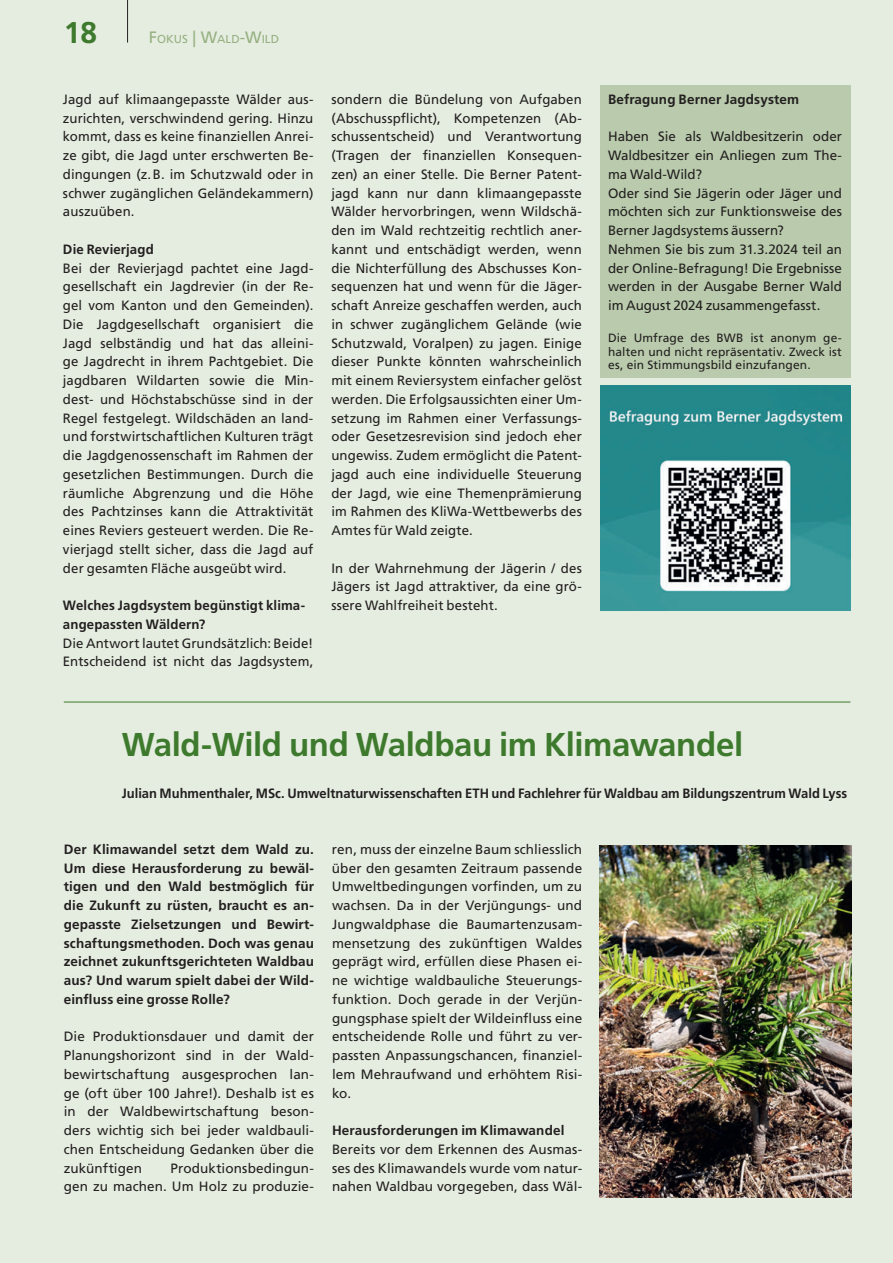
<style>
.page{position:relative;width:893px;height:1263px;background:#e5ede0}
.page>*{position:absolute;margin:0;border:0;box-sizing:border-box;transform-origin:0 0}
.t1{font:700 33px "Frutiger LT Std";letter-spacing:-.015em;color:#3e7a2d}
.t2{font:700 30px "Frutiger LT Std";color:#3e7a2d}
.t3{font:13.5px/18.8px "Frutiger LT Com";letter-spacing:.005em;color:#231f20;text-align:justify}
.t4{font:700 13.5px/18.8px "Frutiger LT Std";letter-spacing:.005em;color:#231f20}
.t5{font:700 13.5px "Frutiger LT Std";letter-spacing:.005em;color:#231f20;scale:.96 1}
.t6{font:12px/13.5px "Frutiger LT Com";letter-spacing:.01em;color:#231f20;text-align:justify}
.t7{font:11.55px "Frutiger LT Com";color:#96b081}
.s1{font-size:16.5px}
</style>
<div class="page">
<hr style="left:127px;top:0;width:1px;height:43px;background:#231f20">
<hr style="left:64px;top:702px;width:786px;height:1px;background:#3e7a2d">
<img style="left:600px;top:846px;width:251px;height:352px">
<div style="left:600px;top:85px;width:250px;height:293px;background:#b9cbac"></div>
<img style="left:600px;top:385px;width:250px;height:226px">
<h2 class="t2" style="left:64px;top:14px;width:35px">18</h2>
<p class="t7" style="left:149px;top:32px;width:132px"><span class="s1">F</span>OKUS <span class="s1">| W</span>ALD<span class="s1">-W</span>ILD</p>
<p class="t3" style="left:63px;top:90px;width:252px">Jagd auf klimaangepasste Wälder aus&shy;zurichten, verschwindend gering. Hinzu kommt, dass es keine finanziellen Anrei&shy;ze gibt, die Jagd unter erschwerten Be&shy;dingungen (z.B. im Schutzwald oder in schwer zugänglichen Geländekammern) auszuüben.</p>
<p class="t4" style="left:63px;top:240px;width:92px">Die Revierjagd</p>
<p class="t3" style="left:63px;top:259px;width:252px">Bei der Revierjagd pachtet eine Jagd&shy;gesellschaft ein Jagdrevier (in der Re&shy;gel vom Kanton und den Gemeinden).<br>Die Jagdgesellschaft organisiert die Jagd selbständig und hat das alleini&shy;ge Jagdrecht in ihrem Pachtgebiet. Die jagdbaren Wildarten sowie die Min&shy;dest- und Höchstabschüsse sind in der Regel festgelegt. Wildschäden an land&shy;und forstwirtschaftlichen Kulturen trägt die Jagdgenossenschaft im Rahmen der gesetzlichen Bestimmungen. Durch die räumliche Abgrenzung und die Höhe des Pachtzinses kann die Attraktivität eines Reviers gesteuert werden. Die Re&shy;vierjagd stellt sicher, dass die Jagd auf der gesamten Fläche ausgeübt wird.</p>
<p class="t4" style="left:63px;top:596px;width:244px">Welches Jagdsystem begünstigt klima&shy;angepassten Wäldern?</p>
<p class="t3" style="left:63px;top:634px;width:252px">Die Antwort lautet Grundsätzlich: Beide!<br>Entscheidend ist nicht das Jagdsystem,</p>
<p class="t3" style="left:331px;top:90px;width:252px">sondern die Bündelung von Aufgaben (Abschusspflicht), Kompetenzen (Ab&shy;schussentscheid) und Verantwortung (Tragen der finanziellen Konsequen&shy;zen) an einer Stelle. Die Berner Patent&shy;jagd kann nur dann klimaangepasste Wälder hervorbringen, wenn Wildschä&shy;den im Wald rechtzeitig rechtlich aner&shy;kannt und entschädigt werden, wenn die Nichterfüllung des Abschusses Kon&shy;sequenzen hat und wenn für die Jäger&shy;schaft Anreize geschaffen werden, auch in schwer zugänglichem Gelände (wie Schutzwald, Voralpen) zu jagen. Einige dieser Punkte könnten wahrscheinlich mit einem Reviersystem einfacher gelöst werden. Die Erfolgsaussichten einer Um&shy;setzung im Rahmen einer Verfassungs&shy;oder Gesetzesrevision sind jedoch eher ungewiss. Zudem ermöglicht die Patent&shy;jagd auch eine individuelle Steuerung der Jagd, wie eine Themenprämierung im Rahmen des KliWa-Wettbewerbs des Amtes für Wald zeigte.</p>
<p class="t3" style="left:331px;top:559px;width:252px">In der Wahrnehmung der Jägerin / des Jägers ist Jagd attraktiver, da eine grö&shy;ssere Wahlfreiheit besteht.</p>
<p class="t4" style="left:608px;top:90px;width:193px">Befragung Berner Jagdsystem</p>
<p class="t3" style="left:608px;top:127px;width:235px;text-align:left">Haben Sie als Waldbesitzerin oder<br>Waldbesitzer ein Anliegen zum The&shy;ma Wald-Wild?<br>Oder sind Sie Jägerin oder Jäger und möchten sich zur Funktionsweise des<br>Berner Jagdsystems äussern?<br>Nehmen Sie bis zum 31.3.2024 teil an der Online-Befragung! Die Ergebnisse werden in der Ausgabe Berner Wald im August 2024 zusammengefasst.</p>
<p class="t6" style="left:608px;top:331px;width:235px">Die Umfrage des BWB ist anonym ge&shy;halten und nicht repräsentativ. Zweck ist es, ein Stimmungsbild einzufangen.</p>
<h1 class="t1" style="left:122px;top:725px;width:623px">Wald-Wild und Waldbau im Klimawandel</h1>
<p class="t5" style="left:122px;top:785px;width:757px">Julian Muhmenthaler, MSc. Umweltnaturwissenschaften ETH und Fachlehrer für Waldbau am Bildungszentrum Wald Lyss</p>
<p class="t4" style="left:64px;top:840px;width:252px;text-align:justify">Der Klimawandel setzt dem Wald zu.<br>Um diese Herausforderung zu bewäl&shy;tigen und den Wald bestmöglich für die Zukunft zu rüsten, braucht es an&shy;gepasste Zielsetzungen und Bewirt&shy;schaftungsmethoden. Doch was genau zeichnet zukunftsgerichteten Waldbau aus? Und warum spielt dabei der Wild&shy;einfluss eine grosse Rolle?</p>
<p class="t3" style="left:64px;top:1027px;width:252px">Die Produktionsdauer und damit der Planungshorizont sind in der Wald&shy;bewirtschaftung ausgesprochen lan&shy;ge (oft über 100 Jahre!). Deshalb ist es in der Waldbewirtschaftung beson&shy;ders wichtig sich bei jeder waldbauli&shy;chen Entscheidung Gedanken über die zukünftigen</p>
<p class="t3" style="left:64px;top:1159px;width:252px;text-align:right">Produktionsbedingun-<br>gen zu machen. Um Holz zu produzie-</p>
<p class="t3" style="left:332px;top:840px;width:252px">ren, muss der einzelne Baum schliesslich über den gesamten Zeitraum passende Umweltbedingungen vorfinden, um zu wachsen. Da in der Verjüngungs- und Jungwaldphase die Baumartenzusam&shy;mensetzung des zukünftigen Waldes geprägt wird, erfüllen diese Phasen ei&shy;ne wichtige waldbauliche Steuerungs&shy;funktion. Doch gerade in der Verjün&shy;gungsphase spielt der Wildeinfluss eine entscheidende Rolle und führt zu ver&shy;passten Anpassungschancen, finanziel&shy;lem Mehraufwand und erhöhtem Risi&shy;ko.</p>
<p class="t4" style="left:332px;top:1121px;width:234px">Herausforderungen im Klimawandel</p>
<p class="t3" style="left:332px;top:1140px;width:252px">Bereits vor dem Erkennen des Ausmas&shy;ses des Klimawandels wurde vom natur&shy;nahen Waldbau vorgegeben, dass Wäl-</p>
</div>
